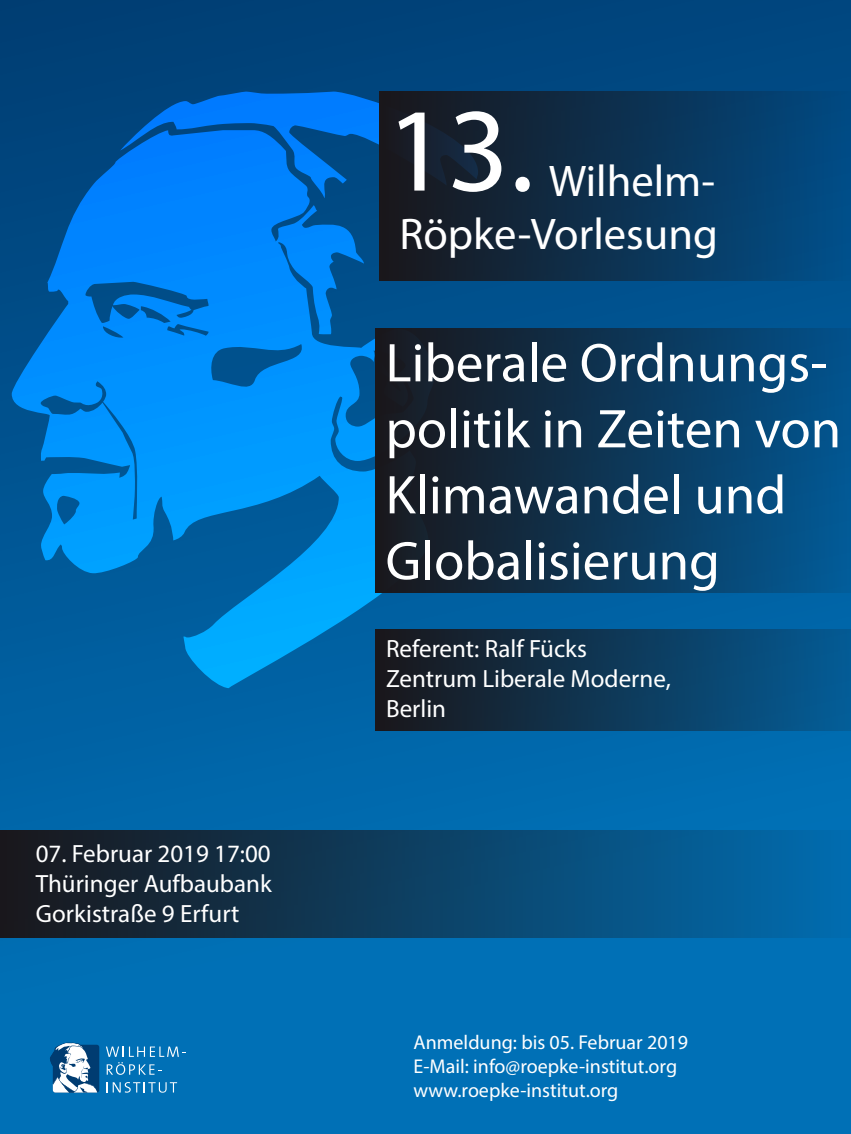
<style>
.page{position:relative;width:851px;height:1134px;background:#fff}
.page>*{position:absolute;margin:0;border:0;box-sizing:border-box;transform-origin:0 0}
.t1{font:120px "Myriad Pro";color:#fff}
.t2{font:55px/66px "Myriad Pro";color:#fff}
.t3{font:44.5px/53.4px "Myriad Pro";color:#fff;text-align:right}
.t4{font:25px/30px "Myriad Pro";color:#fff}
.t5{font:20px/24px "Myriad Pro";color:#fff}
</style>
<div class="page">
<div style="left:0;top:0;width:850px;height:1134px;background:linear-gradient(to bottom,#003f75,#0075bd)"></div>
<svg style="left:107px;top:1082px;width:70px;height:11px"></svg>
<svg style="left:106px;top:1046px;width:80px;height:29px;background:#2585c0"></svg>
<svg style="left:50px;top:1043px;width:49px;height:50px"></svg>
<svg style="left:120px;top:92px;width:259px;height:38px;background:#006ad6"></svg>
<svg style="left:12px;top:130px;width:422px;height:558px;background:#0078d0"></svg>
<div style="left:375px;top:629px;width:475px;height:102px;background:linear-gradient(to right,#1a1619,#035b96)"></div>
<div style="left:0;top:831px;width:850px;height:106px;background:linear-gradient(to right,#19161a,#006cb0)"></div>
<div style="left:375px;top:329px;width:475px;height:264px;background:linear-gradient(to right,#1a161a,#015692)"></div>
<div style="left:379px;top:92px;width:471px;height:188px;background:linear-gradient(to right,#1a161b,#004c87)"></div>
<p class="t4" style="left:36px;top:838px;width:237px;text-align:justify">07. Februar 2019 17:00<br>Thüringer Aufbaubank Gorkistraße 9 Erfurt</p>
<h1 class="t1" style="left:386px;top:76px;width:149px">13.</h1>
<h3 class="t3" style="left:399px;top:153px;width:320px">Wilhelm-<br>Röpke-Vorlesung</h3>
<h2 class="t2" style="left:385px;top:329px;width:457px">Liberale Ordnungs&shy;politik in Zeiten von<br>Klimawandel und<br>Globalisierung</h2>
<p class="t4" style="left:386px;top:633px;width:286px">Referent: Ralf Fücks<br>Zentrum Liberale Moderne,<br>Berlin</p>
<p class="t5" style="left:413px;top:1030px;width:276px">Anmeldung: bis 05. Februar 2019<br>E-Mail: info@roepke-institut.org www.roepke-institut.org</p>
</div>
